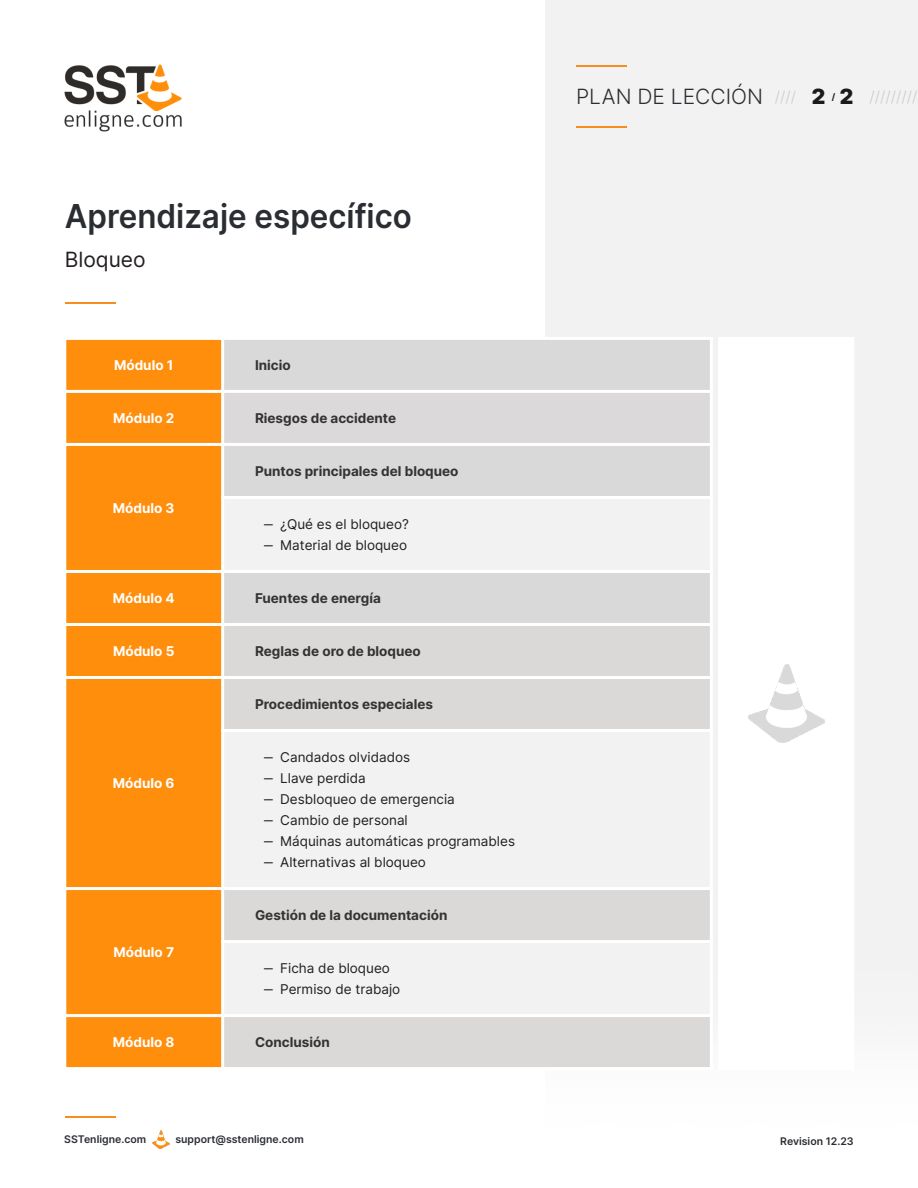
<style>
.page{position:relative;width:918px;height:1188px;background:#fff}
.page>*{position:absolute;margin:0;border:0;box-sizing:border-box;transform-origin:0 0}
.t1{font:600 33px "Inter";color:#2a2d32;scale:.95 1}
.t2{font:300 21px "Inter";color:#2a2d32}
.t3{font:21px "Inter";color:#231f20}
.t4{font:300 15px "Inter";color:#ccc}
.t5{font:13.5px/21px "Inter";color:#231f20}
.t6{font:700 13.5px "Inter";color:#333}
.t7{font:700 13.5px "Inter";color:#fff}
.t8{font:600 10.5px "Inter";color:#2a2d32}
.t9{font:700 9px "Inter";color:#1a1a1a}
.s1{font-size:15px;color:#ccc}
.s2{font-weight:900;color:#1a1a1a}
.s3{font-weight:900;font-size:21px;color:#1a1a1a}
</style>
<div class="page">
<div style="left:545px;top:0;width:373px;height:1016px;background:#f2f2f2"></div>
<hr style="left:576px;top:65px;width:50px;height:1px;background:#f78d1e">
<hr style="left:576px;top:126px;width:50px;height:1px;background:#f78d1e">
<img style="left:64px;top:64px;width:118px;height:68px">
<hr style="left:65px;top:1116px;width:50px;height:1px;background:#f78d1e">
<img style="left:152px;top:1131px;width:18px;height:17px">
<div style="left:718px;top:337px;width:136px;height:733px;background:#fff"></div>
<hr style="left:65px;top:302px;width:50px;height:2px;background:#f78d1e">
<div style="left:65px;top:338px;width:158px;height:731px;background:#ff8e0c"></div>
<div style="left:224px;top:340px;width:486px;height:283px;background:#d9d9d9"></div>
<div style="left:223px;top:391px;width:488px;height:53px;background:#dbd9d9"></div>
<div style="left:223px;top:497px;width:488px;height:74px;background:#f2f2f2"></div>
<div style="left:224px;top:626px;width:486px;height:441px;background:#dbd9d8"></div>
<svg style="left:224px;top:732px;width:486px;height:282px;fill:#f2f2f2"></svg>
<hr style="left:63px;top:338px;width:3px;height:731px;background:#fff">
<hr style="left:221px;top:338px;width:3px;height:731px;background:#fff">
<hr style="left:710px;top:338px;width:3px;height:731px;background:#fff">
<hr style="left:65px;top:337px;width:646px;height:3px;background:#fff">
<hr style="left:65px;top:390px;width:646px;height:3px;background:#fff">
<hr style="left:65px;top:443px;width:646px;height:3px;background:#fff">
<hr style="left:223px;top:496px;width:488px;height:3px;background:#fff">
<hr style="left:65px;top:570px;width:646px;height:3px;background:#fff">
<hr style="left:65px;top:623px;width:646px;height:3px;background:#fff">
<hr style="left:65px;top:676px;width:646px;height:3px;background:#fff">
<hr style="left:223px;top:729px;width:488px;height:3px;background:#fff">
<hr style="left:65px;top:887px;width:646px;height:3px;background:#fff">
<hr style="left:223px;top:940px;width:488px;height:3px;background:#fff">
<hr style="left:65px;top:1014px;width:646px;height:3px;background:#fff">
<hr style="left:65px;top:1067px;width:646px;height:3px;background:#fff">
<img style="left:748px;top:665px;width:76px;height:77px">
<h1 class="t1" style="left:65px;top:196px;width:367px">Aprendizaje específico</h1>
<h2 class="t3" style="left:65px;top:247px;width:82px">Bloqueo</h2>
<p class="t7" style="left:114px;top:357px;width:61px">Módulo 1</p>
<p class="t6" style="left:255px;top:357px;width:37px">Inicio</p>
<p class="t7" style="left:113px;top:410px;width:63px">Módulo 2</p>
<p class="t6" style="left:255px;top:410px;width:143px">Riesgos de accidente</p>
<p class="t7" style="left:113px;top:500px;width:63px">Módulo 3</p>
<p class="t6" style="left:255px;top:463px;width:205px">Puntos principales del bloqueo</p>
<p class="t5" style="left:264px;top:513px;width:146px">‒ ¿Qué es el bloqueo? ‒ Material de bloqueo</p>
<p class="t7" style="left:113px;top:590px;width:63px">Módulo 4</p>
<p class="t6" style="left:255px;top:590px;width:127px">Fuentes de energía</p>
<p class="t7" style="left:113px;top:643px;width:63px">Módulo 5</p>
<p class="t6" style="left:255px;top:643px;width:167px">Reglas de oro de bloqueo</p>
<p class="t7" style="left:113px;top:775px;width:63px">Módulo 6</p>
<p class="t7" style="left:113px;top:944px;width:62px">Módulo 7</p>
<p class="t6" style="left:255px;top:696px;width:180px">Procedimientos especiales</p>
<p class="t5" style="left:264px;top:747px;width:253px">‒ Candados olvidados<br>‒ Llave perdida<br>‒ Desbloqueo de emergencia<br>‒ Cambio de personal<br>‒ Máquinas automáticas programables ‒ Alternativas al bloqueo</p>
<p class="t6" style="left:255px;top:907px;width:194px">Gestión de la documentación</p>
<p class="t5" style="left:264px;top:958px;width:138px">‒ Ficha de bloqueo ‒ Permiso de trabajo</p>
<p class="t7" style="left:113px;top:1034px;width:63px">Módulo 8</p>
<p class="t6" style="left:255px;top:1034px;width:76px">Conclusión</p>
<h2 class="t2" style="left:576px;top:84px;width:251px">PLAN DE LECCIÓN <span class="s1">////</span> <span class="s2">2</span></h2>
<p class="t9" style="left:832px;top:91px;width:5px">/</p>
<p class="t4" style="left:840px;top:88px;width:79px"><span class="s3">2</span> /////////</p>
<p class="t8" style="left:64px;top:1132px;width:83px">SSTenligne.com</p>
<p class="t8" style="left:175px;top:1132px;width:130px">support@sstenligne.com</p>
<p class="t8" style="left:780px;top:1135px;width:75px">Revision 12.23</p>
</div>
